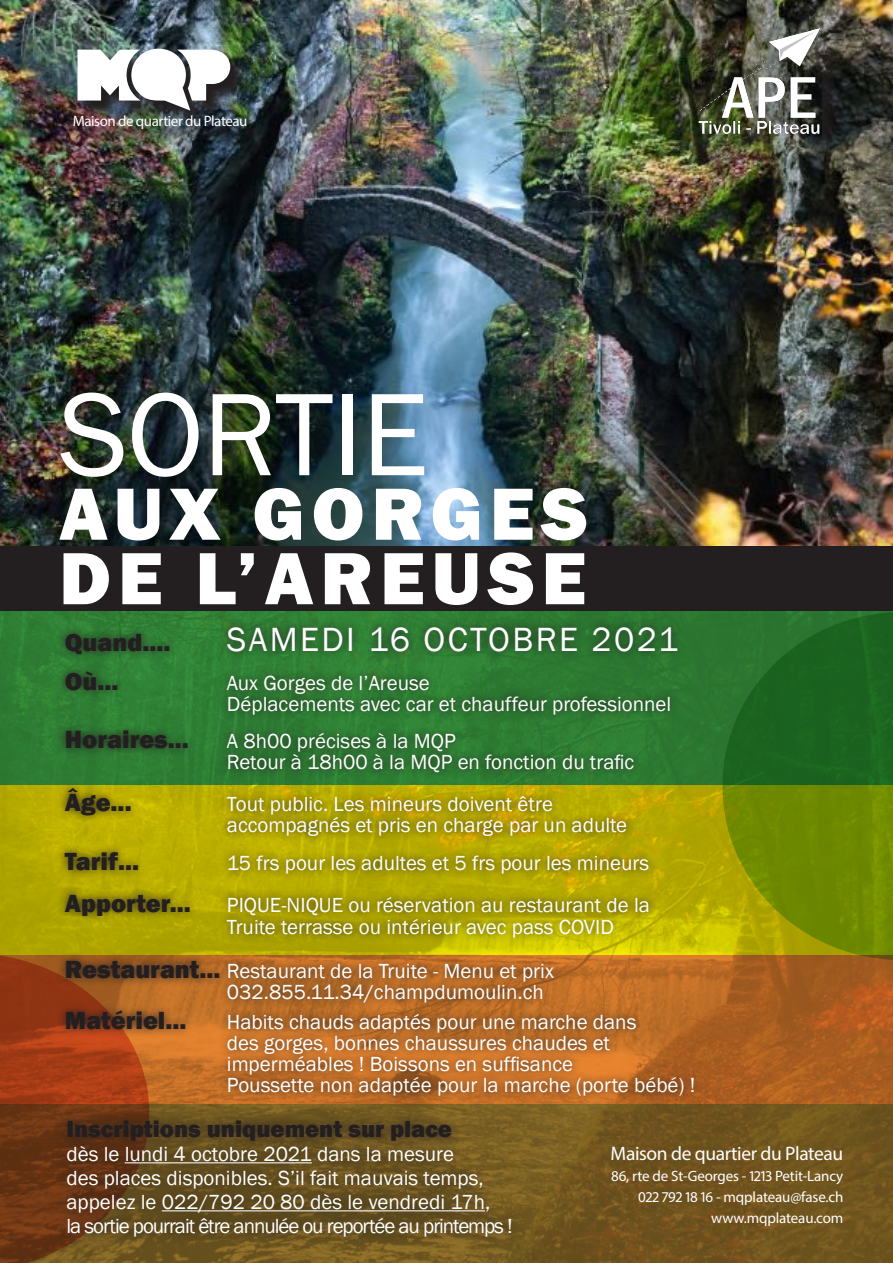
<style>
.page{position:relative;width:893px;height:1263px;background:#fff}
.page>*{position:absolute;margin:0;border:0;box-sizing:border-box;transform-origin:0 0}
.t1{font:121.5px "Franklin Gothic";letter-spacing:-.01em;color:#fff}
.t2{font:800 76.5px "Franklin Gothic";letter-spacing:.09em;color:#fff}
.t3{font:34.5px "Franklin Gothic";letter-spacing:.07em;color:#fff}
.t4{font:800 25.5px "Franklin Gothic";color:#231f20}
.t5{font:800 24px "Franklin Gothic";color:#231f20}
.t6{font:21px/21px "Franklin Gothic";color:#fff}
.jour___âge{font:19.5px "Myriad Pro";letter-spacing:-.02em;color:#fff}
.jour___âge-2{font:15px "Myriad Pro";letter-spacing:-.01em;color:#fff}
.jour___âge-3{font:15px "Myriad Pro";letter-spacing:-.03em;color:#fff}
.s1{font-weight:800;font-size:25.5px;color:#231f20}
</style>
<div class="page">
<img style="left:0;top:0;width:893px;height:546px">
<img style="left:0;top:611px;width:893px;height:652px">
<div style="left:0;top:546px;width:893px;height:65px;background:#231f20"></div>
<svg style="left:722px;top:612px;width:171px;height:348px;background:#4e7a11"></svg>
<svg style="left:0;top:953px;width:149px;height:310px;background:#813a14"></svg>
<div style="left:56px;top:618px;width:647px;height:487px;background:#231f20;opacity:.93"></div>
<div style="left:54px;top:1108px;width:470px;height:141px;background:#231f20;opacity:.97"></div>
<hr style="left:125px;top:1162px;width:187px;height:1px;background:#fff">
<hr style="left:162px;top:1210px;width:323px;height:1px;background:#fff">
<img style="left:76px;top:51px;width:189px;height:96px">
<svg style="left:77px;top:49px;width:153px;height:62px"></svg>
<div style="left:699px;top:29px;width:141px;height:126px;background:#231f20;opacity:.75"></div>
<img style="left:697px;top:27px;width:124px;height:109px">
<p class="jour___âge-3" style="left:73px;top:112px;width:176px">Maison de quartier du Plateau</p>
<p class="t1" style="left:59px;top:359px;width:371px">SORTIE</p>
<p class="t2" style="left:59px;top:464px;width:530px">AUX GORGES</p>
<p class="t2" style="left:59px;top:529px;width:528px">DE L’AREUSE</p>
<p class="t4" style="left:65px;top:626px;width:107px">Quand....</p>
<p class="t3" style="left:227px;top:618px;width:453px">SAMEDI 16 OCTOBRE 2021</p>
<p class="t4" style="left:65px;top:665px;width:55px">Où...</p>
<p class="t6" style="left:227px;top:673px;width:204px">Aux Gorges de l’Areuse</p>
<p class="t6" style="left:227px;top:694px;width:446px">Déplacements avec car et chauffeur professionnel</p>
<p class="t4" style="left:65px;top:723px;width:125px">Horaires...</p>
<p class="t6" style="left:227px;top:731px;width:230px">A 8h00 précises à la MQP</p>
<p class="t6" style="left:227px;top:752px;width:409px">Retour à 18h00 à la MQP en fonction du trafic</p>
<p class="t4" style="left:65px;top:786px;width:68px">Âge...</p>
<p class="t6" style="left:227px;top:794px;width:402px">Tout public. Les mineurs doivent être accompagnés et pris en charge par un adulte</p>
<p class="t4" style="left:65px;top:845px;width:76px">Tarif...</p>
<p class="t6" style="left:227px;top:853px;width:424px">15 frs pour les adultes et 5 frs pour les mineurs</p>
<p class="t4" style="left:65px;top:887px;width:127px">Apporter...</p>
<p class="t6" style="left:227px;top:894px;width:425px;line-height:22.5px">PIQUE-NIQUE ou réservation au restaurant de la<br>Truite terrasse ou intérieur avec pass COVID</p>
<p class="t6" style="left:227px;top:961px;width:328px;text-indent:-162px"><span class="s1">Restaurant...</span> Restaurant de la Truite - Menu et prix<br>032.855.11.34/champdumoulin.ch</p>
<p class="t4" style="left:65px;top:1004px;width:123px">Matériel...</p>
<p class="t6" style="left:227px;top:1012px;width:411px">Habits chauds adaptés pour une marche dans des gorges, bonnes chaussures chaudes et imperméables ! Boissons en suffisance</p>
<p class="t6" style="left:227px;top:1075px;width:470px">Poussette non adaptée pour la marche (porte bébé) !</p>
<p class="t5" style="left:66px;top:1114px;width:387px">Inscriptions uniquement sur place</p>
<p class="t6" style="left:66px;top:1143px;width:448px;line-height:24px">dès le lundi 4 octobre 2021 dans la mesure<br>des places disponibles. S’il fait mauvais temps, appelez le 022/792 20 80 dès le vendredi 17h,<br>la sortie pourrait être annulée ou reportée au printemps !</p>
<p class="jour___âge" style="left:611px;top:1141px;width:234px">Maison de quartier du Plateau</p>
<p class="jour___âge-2" style="left:611px;top:1166px;width:234px">86, rte de St-Georges - 1213 Petit-Lancy</p>
<p class="jour___âge-2" style="left:638px;top:1187px;width:207px">022 792 18 16 - mqplateau@fase.ch</p>
<p class="jour___âge-2" style="left:711px;top:1208px;width:134px">www.mqplateau.com</p>
</div>
